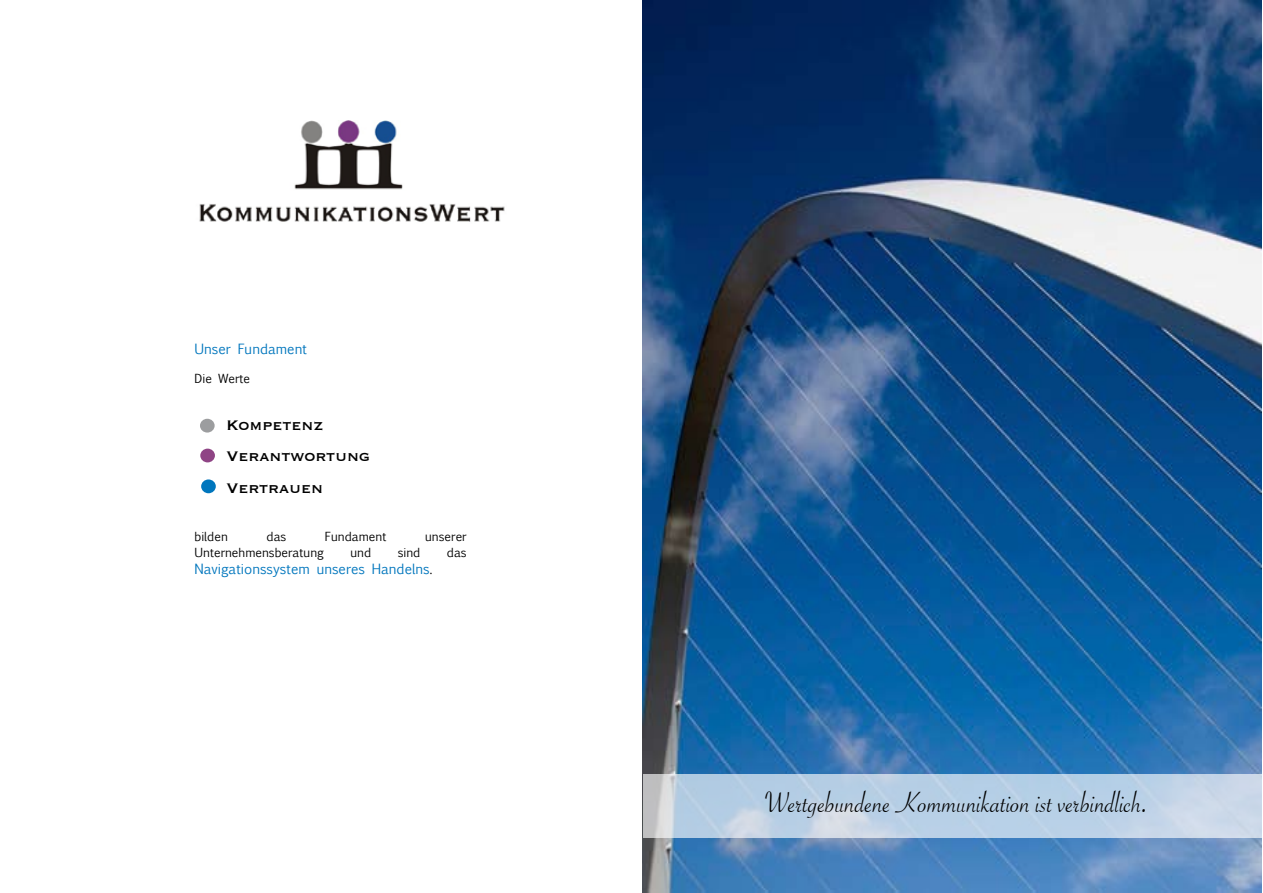
<style>
.page{position:relative;width:1263px;height:893px;background:#fff}
.page>*{position:absolute;margin:0;border:0;box-sizing:border-box;transform-origin:0 0}
.t1{font:31.5px "Savoye Let Plain";color:#000}
.t2{font:18px/31.5px "Copperplate";color:#000}
.t3{font:13.5px "Euphemia UCAS";color:#0076bd}
.t4{font:12px "Euphemia UCAS";color:#000}
</style>
<div class="page">
<img style="left:642px;top:0;width:619px;height:893px">
<img style="left:199px;top:120px;width:306px;height:102px">
<div style="left:200px;top:419px;width:15px;height:14px;background:#9c9d9f;border-radius:50%"></div>
<div style="left:200px;top:449px;width:15px;height:13px;background:#8f4485;border-radius:50%"></div>
<div style="left:201px;top:479px;width:15px;height:14px;background:#0076bd;border-radius:50%"></div>
<svg style="left:643px;top:774px;width:619px;height:64px;background:#bdd1e4"></svg>
<p class="t3" style="left:195px;top:339px;width:38px">Unser</p>
<p class="t4" style="left:218px;top:370px;width:34px">Werte</p>
<p class="t3" style="left:238px;top:339px;width:71px">Fundament</p>
<p class="t4" style="left:195px;top:370px;width:19px">Die</p>
<h2 class="t2" style="left:227px;top:408px;width:145px">Kompetenz<br>Verantwortung<br>Vertrauen</h2>
<p class="t4" style="left:195px;top:527px;width:35px">bilden</p>
<p class="t4" style="left:266px;top:527px;width:21px">das</p>
<p class="t4" style="left:325px;top:527px;width:63px">Fundament</p>
<p class="t4" style="left:425px;top:527px;width:43px">unserer</p>
<p class="t4" style="left:195px;top:544px;width:131px">Unternehmensberatung</p>
<p class="t4" style="left:350px;top:544px;width:22px">und</p>
<p class="t4" style="left:398px;top:544px;width:24px">sind</p>
<p class="t4" style="left:447px;top:544px;width:21px">das</p>
<p class="t3" style="left:195px;top:559px;width:117px">Navigationssystem</p>
<p class="t3" style="left:317px;top:559px;width:50px">unseres</p>
<p class="t3" style="left:372px;top:559px;width:59px">Handelns</p>
<p class="t4" style="left:430px;top:560px;width:4px">.</p>
<h1 class="t1" style="left:764px;top:781px;width:386px">Wertgebundene Kommunikation ist verbindlich.</h1>
</div>
